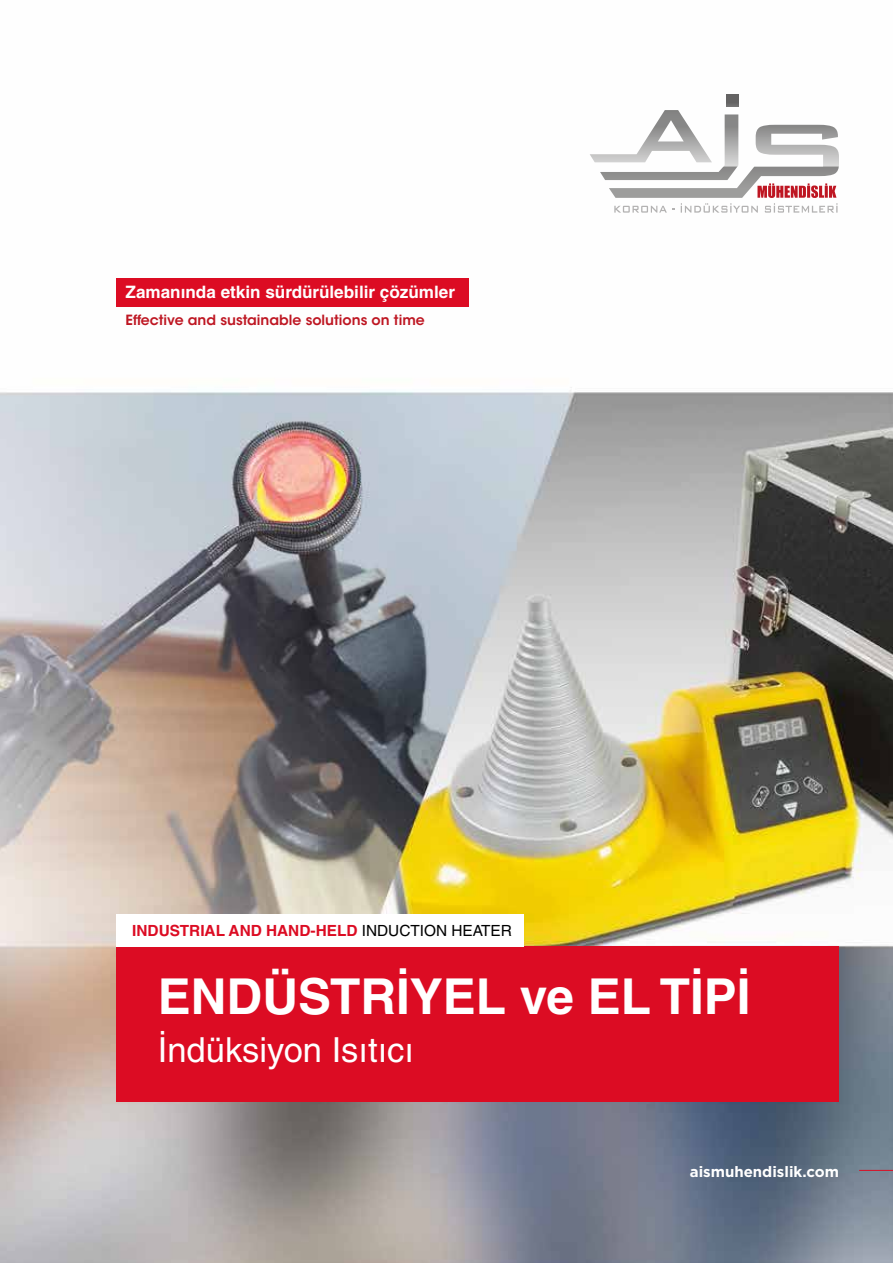
<style>
.page{position:relative;width:893px;height:1263px;background:#fff}
.page>*{position:absolute;margin:0;border:0;box-sizing:border-box;transform-origin:0 0}
.t1{font:700 49.5px "Helvetica LT Std";color:#fff}
.t2{font:34.5px "Helvetica LT Std";color:#fff}
.t3{font:700 17.1px "Helvetica LT Std";color:#fff}
.t4{font:700 15.45px "Helvetica LT Std";color:#dc0c23}
.t5{font:700 15px "Gotham";color:#fff}
.t6{font:600 13.95px "ITC Avant Garde Std";color:#be1622}
.s1{font-weight:400;color:#000}
</style>
<div class="page">
<img style="left:0;top:94px;width:893px;height:1169px">
<svg style="left:590px;top:95px;width:249px;height:118px"></svg>
<div style="left:116px;top:946px;width:723px;height:155px;background:#dc0c23"></div>
<div style="left:116px;top:914px;width:408px;height:32px;background:#fff"></div>
<div style="left:116px;top:278px;width:352px;height:28px;background:#dc0c23"></div>
<hr style="left:859px;top:1170px;width:34px;height:1px;background:#dc0c23">
<p class="t3" style="left:126px;top:282px;width:331px">Zamanında etkin sürdürülebilir çözümler</p>
<p class="t6" style="left:126px;top:312px;width:301px">Effective and sustainable solutions on time</p>
<p class="t4" style="left:132px;top:922px;width:381px">INDUSTRIAL AND HAND-HELD <span class="s1">INDUCTION HEATER</span></p>
<h1 class="t1" style="left:158px;top:966px;width:594px">ENDÜSTRİYEL ve EL TİPİ</h1>
<h2 class="t2" style="left:158px;top:1030px;width:258px">İndüksiyon Isıtıcı</h2>
<p class="t5" style="left:690px;top:1161px;width:151px">aismuhendislik.com</p>
</div>
